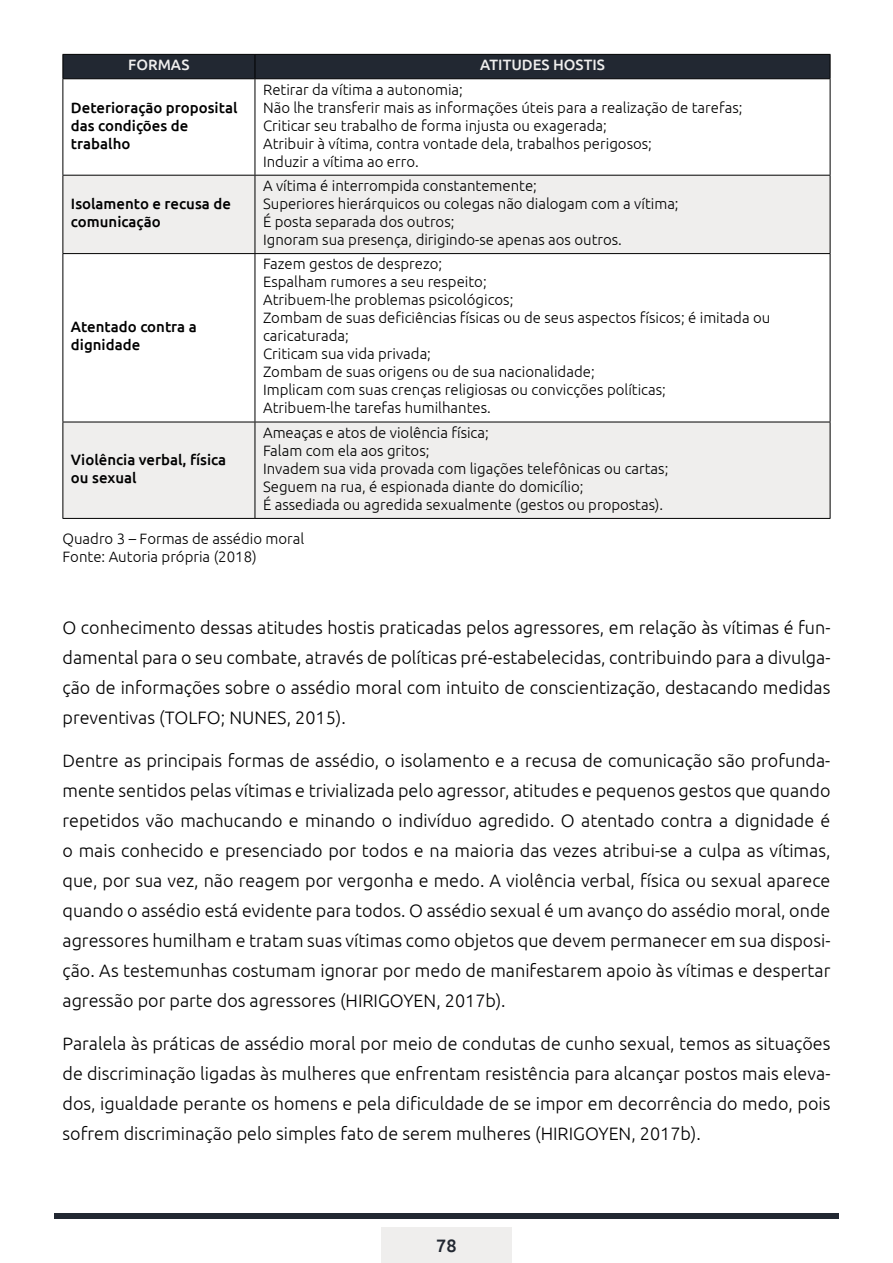
<style>
.page{position:relative;width:893px;height:1263px;background:#fff}
.page>*{position:absolute;margin:0;border:0;box-sizing:border-box;transform-origin:0 0}
.t1{font:300 18px/30px "Ubuntu";color:#000;text-align:justify}
.t2{font:500 18px "Ubuntu";color:#222832}
.t3{font:300 15px/18px "Ubuntu";color:#000}
.t4{font:500 15px/18px "Ubuntu";color:#000}
.t5{font:500 15px "Ubuntu";color:#efeeed}
</style>
<div class="page">
<div style="left:381px;top:1228px;width:131px;height:35px;background:#efeeed"></div>
<div style="left:54px;top:1213px;width:785px;height:6px;background:#222832"></div>
<svg style="left:64px;top:176px;width:766px;height:342px;fill:#efeeed"></svg>
<hr style="left:63px;top:175px;width:192px;height:1px;background:#000">
<hr style="left:255px;top:175px;width:575px;height:1px;background:#000">
<hr style="left:63px;top:253px;width:192px;height:1px;background:#000">
<hr style="left:255px;top:253px;width:575px;height:1px;background:#000">
<hr style="left:63px;top:422px;width:192px;height:1px;background:#000">
<hr style="left:255px;top:422px;width:575px;height:1px;background:#000">
<hr style="left:63px;top:518px;width:192px;height:1px;background:#000">
<hr style="left:255px;top:518px;width:575px;height:1px;background:#000">
<hr style="left:63px;top:79px;width:1px;height:96px;background:#000">
<hr style="left:63px;top:176px;width:1px;height:77px;background:#000">
<hr style="left:63px;top:254px;width:1px;height:168px;background:#000">
<hr style="left:63px;top:422px;width:1px;height:96px;background:#000">
<svg style="left:63px;top:54px;width:768px;height:25px;background:#20262f"></svg>
<hr style="left:255px;top:79px;width:1px;height:96px;background:#000">
<hr style="left:830px;top:79px;width:1px;height:96px;background:#000">
<hr style="left:255px;top:176px;width:1px;height:77px;background:#000">
<hr style="left:830px;top:176px;width:1px;height:77px;background:#000">
<hr style="left:255px;top:254px;width:1px;height:168px;background:#000">
<hr style="left:830px;top:254px;width:1px;height:168px;background:#000">
<hr style="left:255px;top:422px;width:1px;height:96px;background:#000">
<hr style="left:830px;top:422px;width:1px;height:96px;background:#000">
<p class="t5" style="left:128px;top:55px;width:63px">FORMAS</p>
<p class="t5" style="left:480px;top:55px;width:126px">ATITUDES HOSTIS</p>
<p class="t4" style="left:71px;top:98px;width:168px">Deterioração proposital das condições de trabalho</p>
<p class="t3" style="left:263px;top:80px;width:481px">Retirar da vítima a autonomia;<br>Não lhe transferir mais as informações úteis para a realização de tarefas; Criticar seu trabalho de forma injusta ou exagerada;<br>Atribuir à vítima, contra vontade dela, trabalhos perigosos;<br>Induzir a vítima ao erro.</p>
<p class="t4" style="left:71px;top:194px;width:161px">Isolamento e recusa de comunicação</p>
<p class="t4" style="left:71px;top:318px;width:127px">Atentado contra a dignidade</p>
<p class="t3" style="left:263px;top:176px;width:417px">A vítima é interrompida constantemente;<br>Superiores hierárquicos ou colegas não dialogam com a vítima; É posta separada dos outros;<br>Ignoram sua presença, dirigindo-se apenas aos outros.</p>
<p class="t3" style="left:263px;top:255px;width:509px">Fazem gestos de desprezo;<br>Espalham rumores a seu respeito;<br>Atribuem-lhe problemas psicológicos;<br>Zombam de suas deficiências físicas ou de seus aspectos físicos; é imitada ou caricaturada;<br>Criticam sua vida privada;<br>Zombam de suas origens ou de sua nacionalidade;<br>Implicam com suas crenças religiosas ou convicções políticas;<br>Atribuem-lhe tarefas humilhantes.</p>
<p class="t3" style="left:263px;top:423px;width:407px">Ameaças e atos de violência física;<br>Falam com ela aos gritos;<br>Invadem sua vida provada com ligações telefônicas ou cartas; Seguem na rua, é espionada diante do domicílio;<br>É assediada ou agredida sexualmente (gestos ou propostas).</p>
<p class="t3" style="left:63px;top:529px;width:243px">Quadro 3 – Formas de assédio moral<br>Fonte: Autoria própria (2018)</p>
<p class="t4" style="left:71px;top:450px;width:157px">Violência verbal, física ou sexual</p>
<p class="t1" style="left:63px;top:612px;width:769px">O conhecimento dessas atitudes hostis praticadas pelos agressores, em relação às vítimas é fun&shy;damental para o seu combate, através de políticas pré-estabelecidas, contribuindo para a divulga&shy;ção de informações sobre o assédio moral com intuito de conscientização, destacando medidas preventivas (TOLFO; NUNES, 2015).</p>
<p class="t1" style="left:63px;top:745px;width:769px">Dentre as principais formas de assédio, o isolamento e a recusa de comunicação são profunda&shy;mente sentidos pelas vítimas e trivializada pelo agressor, atitudes e pequenos gestos que quando repetidos vão machucando e minando o indivíduo agredido. O atentado contra a dignidade é o mais conhecido e presenciado por todos e na maioria das vezes atribui-se a culpa as vítimas, que, por sua vez, não reagem por vergonha e medo. A violência verbal, física ou sexual aparece quando o assédio está evidente para todos. O assédio sexual é um avanço do assédio moral, onde agressores humilham e tratam suas vítimas como objetos que devem permanecer em sua disposi&shy;ção. As testemunhas costumam ignorar por medo de manifestarem apoio às vítimas e despertar agressão por parte dos agressores (HIRIGOYEN, 2017b).</p>
<p class="t1" style="left:63px;top:1028px;width:769px">Paralela às práticas de assédio moral por meio de condutas de cunho sexual, temos as situações de discriminação ligadas às mulheres que enfrentam resistência para alcançar postos mais eleva&shy;dos, igualdade perante os homens e pela dificuldade de se impor em decorrência do medo, pois sofrem discriminação pelo simples fato de serem mulheres (HIRIGOYEN, 2017b).</p>
<p class="t2" style="left:436px;top:1234px;width:22px">78</p>
</div>
